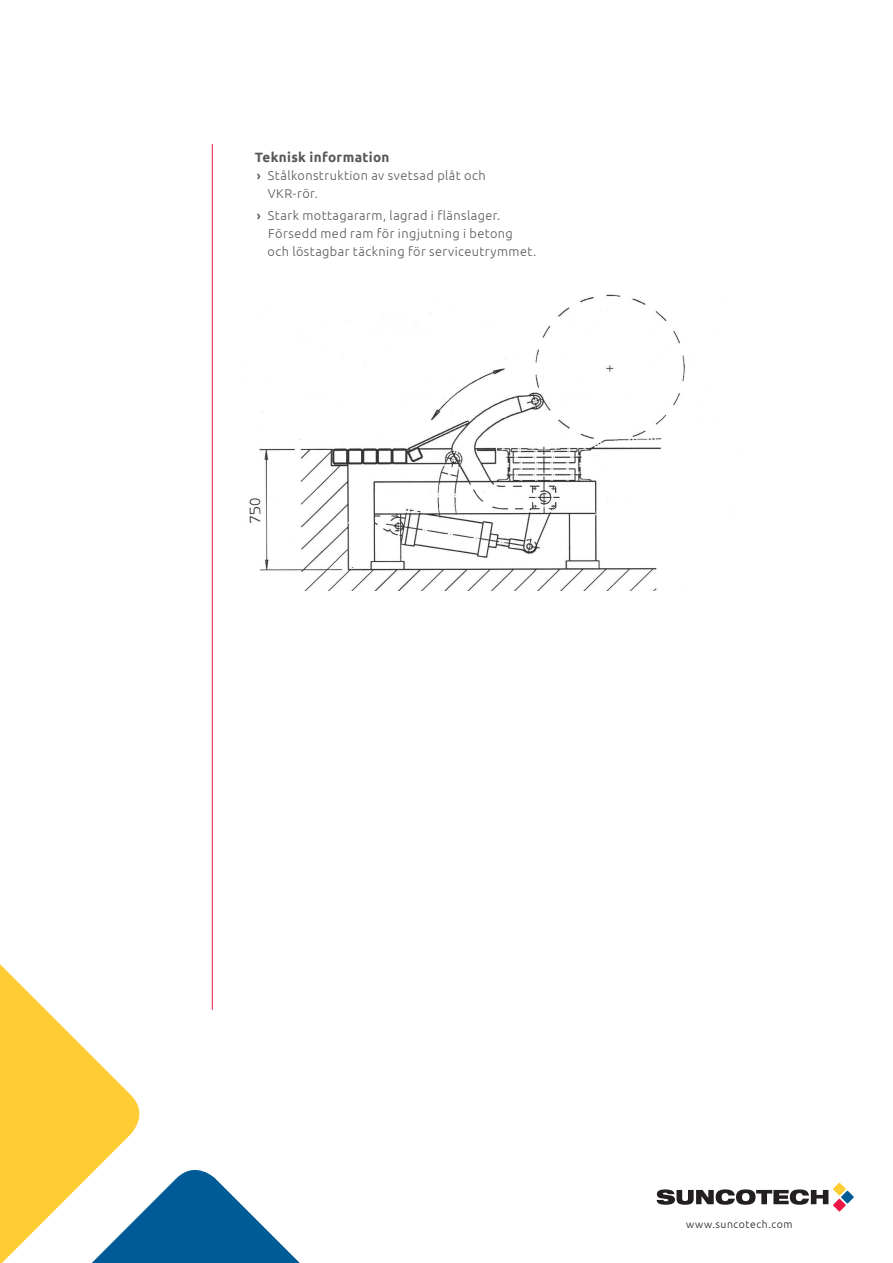
<style>
.page{position:relative;width:893px;height:1263px;background:#fff}
.page>*{position:absolute;margin:0;border:0;box-sizing:border-box;transform-origin:0 0}
.Rubrik_-_Mellan{font:700 13.5px "Ubuntu";letter-spacing:.025em;color:#57585a}
.t1{font:300 12.75px/18px "Ubuntu";letter-spacing:.035em;color:#57585a}
.t2{font:300 10.5px "Ubuntu";letter-spacing:.05em;color:#231f20}
.s1{font-weight:500}
</style>
<div class="page">
<svg style="left:0;top:964px;width:140px;height:195px;fill:#fecd33"></svg>
<svg style="left:0;top:1159px;width:300px;height:104px"></svg>
<svg style="left:657px;top:1189px;width:171px;height:16px"></svg>
<svg style="left:833px;top:1183px;width:13px;height:12px"></svg>
<svg style="left:841px;top:1191px;width:13px;height:12px"></svg>
<svg style="left:833px;top:1199px;width:13px;height:12px"></svg>
<img style="left:249px;top:295px;width:436px;height:295px">
<hr style="left:212px;top:144px;width:1px;height:866px;background:#ed1747">
<p class="Rubrik_-_Mellan" style="left:255px;top:149px;width:136px">Teknisk information</p>
<p class="t1" style="left:268px;top:166px;width:219px;text-indent:-11px"><span class="s1">›</span> Stålkonstruktion av svetsad plåt och<br>VKR-rör.</p>
<p class="t1" style="left:268px;top:206px;width:270px;text-indent:-11px"><span class="s1">›</span> Stark mottagararm, lagrad i flänslager.<br>Försedd med ram för ingjutning i betong och löstagbar täckning för serviceutrymmet.</p>
<p class="t2" style="left:686px;top:1217px;width:108px">www.suncotech.com</p>
</div>
